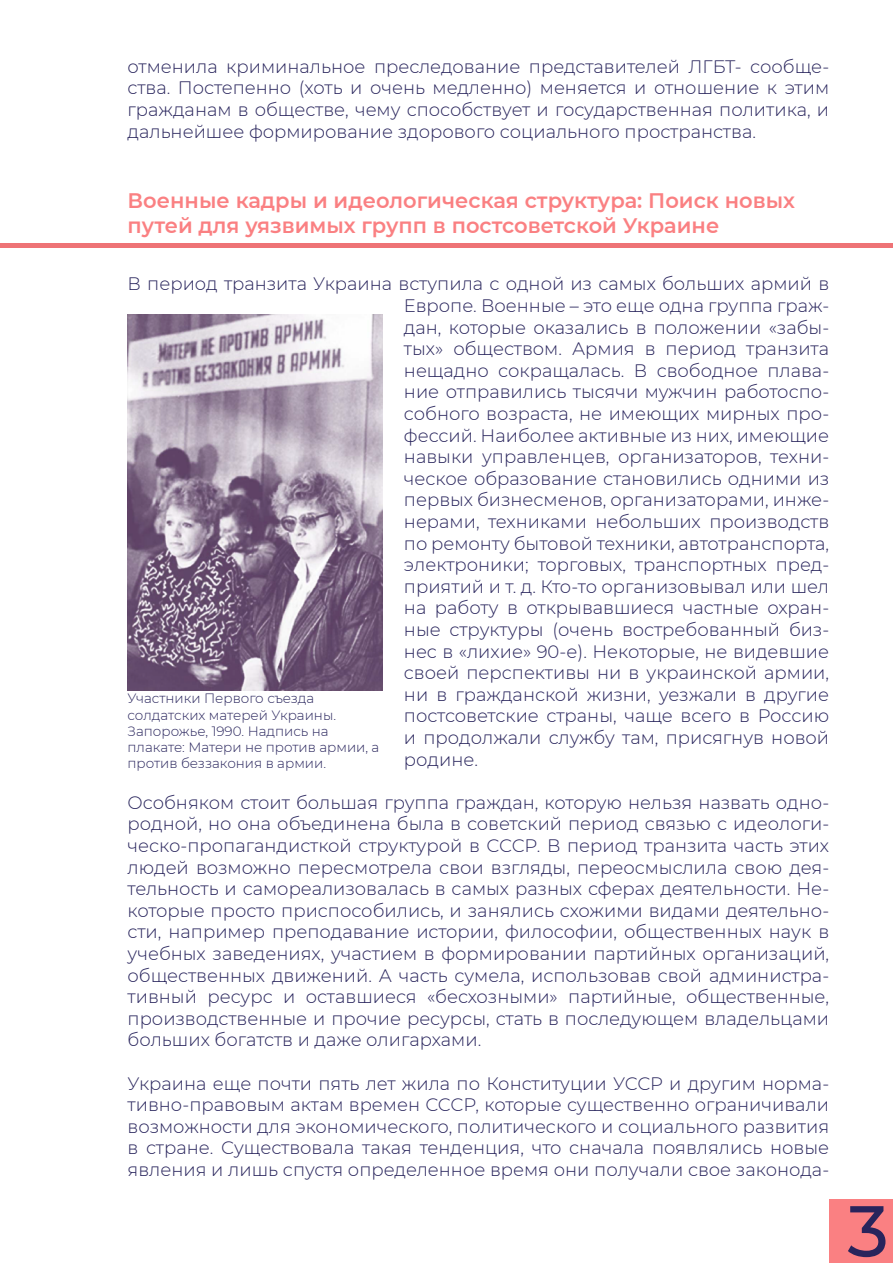
<style>
.page{position:relative;width:893px;height:1263px;background:#fff}
.page>*{position:absolute;margin:0;border:0;box-sizing:border-box;transform-origin:0 0}
.t1{font:500 72px "Montserrat";color:#28245c}
.t2{font:600 21px/25.2px "Montserrat";color:#fa8082}
.t3{font:300 18px/21.6px "Montserrat";color:#28245c;text-align:justify}
.t4{font:300 13.5px/16.2px "Montserrat";color:#28245c}
</style>
<div class="page">
<div style="left:829px;top:1199px;width:64px;height:64px;background:#fa8082"></div>
<hr style="left:0;top:243px;width:893px;height:4px;background:#ee7376">
<img style="left:128px;top:315px;width:255px;height:375px">
<p class="t3" style="left:128px;top:55px;width:703px">отменила криминальное преследование представителей ЛГБТ- сообще&shy;ства. Постепенно (хоть и очень медленно) меняется и отношение к этим гражданам в обществе, чему способствует и государственная политика, и дальнейшее формирование здорового социального пространства.</p>
<p class="t2" style="left:128px;top:187px;width:669px">Военные кадры и идеологическая структура: Поиск новых путей для уязвимых групп в постсоветской Украине</p>
<p class="t3" style="left:404px;top:273px;width:427px;text-indent:-276px">В период транзита Украина вступила с одной из самых больших армий в Европе. Военные – это еще одна группа граж&shy;дан, которые оказались в положении «забы&shy;тых» обществом. Армия в период транзита нещадно сокращалась. В свободное плава&shy;ние отправились тысячи мужчин работоспо&shy;собного возраста, не имеющих мирных про&shy;фессий. Наиболее активные из них, имеющие навыки управленцев, организаторов, техни&shy;ческое образование становились одними из первых бизнесменов, организаторами, инже&shy;нерами, техниками небольших производств по ремонту бытовой техники, автотранспорта, электроники; торговых, транспортных пред&shy;приятий и т. д. Кто-то организовывал или шел на работу в открывавшиеся частные охран&shy;ные структуры (очень востребованный биз&shy;нес в «лихие» 90-е). Некоторые, не видевшие своей перспективы ни в украинской армии, ни в гражданской жизни, уезжали в другие постсоветские страны, чаще всего в Россию и продолжали службу там, присягнув новой родине.</p>
<p class="t3" style="left:128px;top:791px;width:703px">Особняком стоит большая группа граждан, которую нельзя назвать одно&shy;родной, но она объединена была в советский период связью с идеологи&shy;ческо-пропагандисткой структурой в СССР. В период транзита часть этих людей возможно пересмотрела свои взгляды, переосмыслила свою дея&shy;тельность и самореализовалась в самых разных сферах деятельности. Не&shy;которые просто приспособились, и занялись схожими видами деятельно&shy;сти, например преподавание истории, философии, общественных наук в учебных заведениях, участием в формировании партийных организаций, общественных движений. А часть сумела, использовав свой администра&shy;тивный ресурс и оставшиеся «бесхозными» партийные, общественные, производственные и прочие ресурсы, стать в последующем владельцами больших богатств и даже олигархами.</p>
<p class="t3" style="left:128px;top:1072px;width:703px">Украина еще почти пять лет жила по Конституции УССР и другим норма&shy;тивно-правовым актам времен СССР, которые существенно ограничивали возможности для экономического, политического и социального развития в стране. Существовала такая тенденция, что сначала появлялись новые явления и лишь спустя определенное время они получали свое законода-</p>
<p class="t4" style="left:128px;top:690px;width:253px">Участники Первого съезда солдатских матерей Украины.<br>Запорожье, 1990. Надпись на плакате: Матери не против армии, а против беззакония в армии.</p>
<h1 class="t1" style="left:847px;top:1181px;width:43px">3</h1>
</div>
